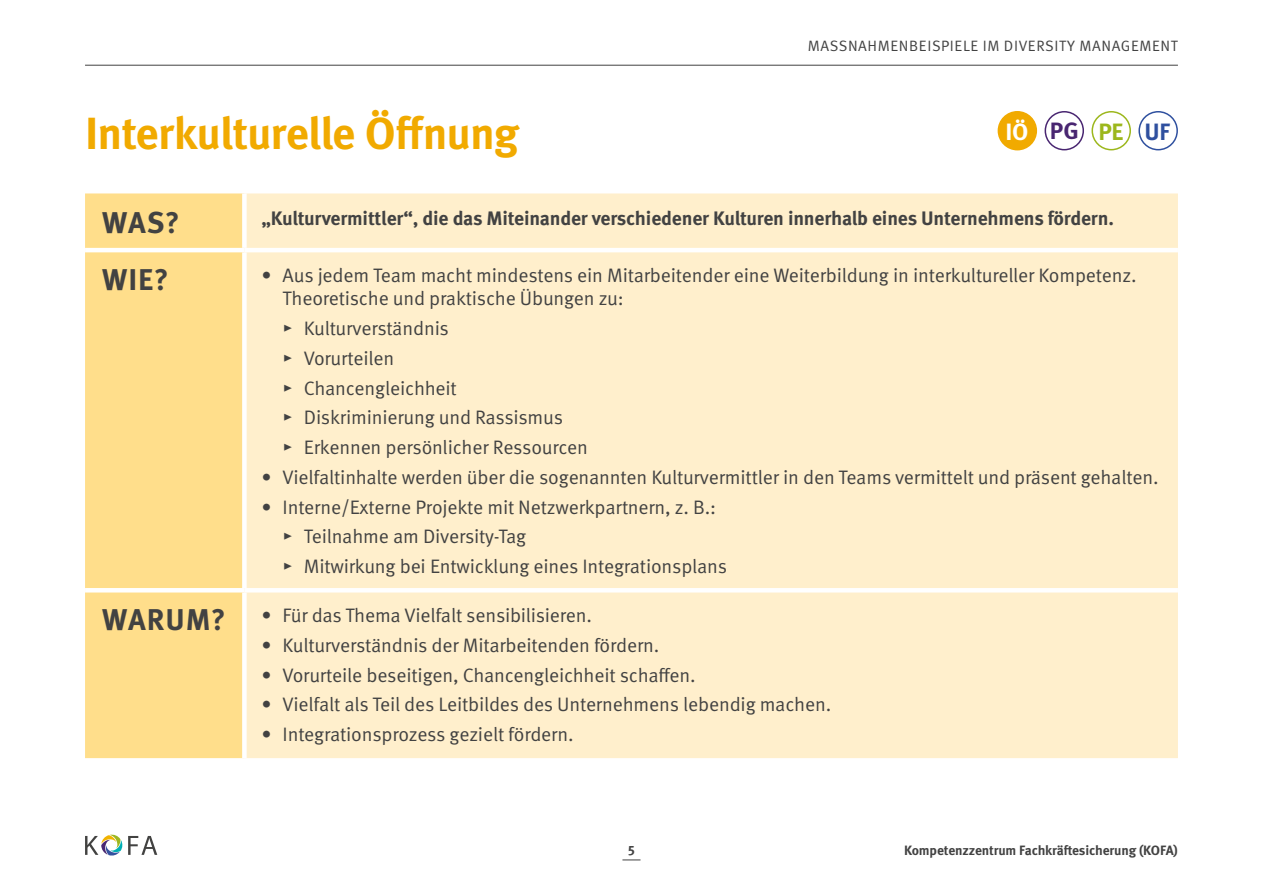
<style>
.page{position:relative;width:1263px;height:893px;background:#fff}
.page>*{position:absolute;margin:0;border:0;box-sizing:border-box;transform-origin:0 0}
.t1{font:700 45px "Meta Pro";letter-spacing:-.02em;color:#f1aa00}
.t2{font:700 30px "Meta Pro";letter-spacing:.03em;color:#424242}
.t3{font:700 23.55px "Meta Pro";letter-spacing:-.01em;color:#fff}
.t4{font:19.5px/29.8px "Meta Pro Norm";letter-spacing:-.01em;color:#424242}
.t5{font:700 19.5px "Meta Pro";letter-spacing:-.01em;color:#424242}
.t6{font:15px "Meta Pro Norm";letter-spacing:.04em;color:#424242}
.t7{font:700 13.5px "Meta Pro";letter-spacing:-.01em;color:#424242}
.s1{color:#492671}
.s2{color:#9cb71c}
.s3{color:#2f509f}
.s4{font-family:"Meta Pro";font-weight:700;font-size:30px}
</style>
<div class="page">
<svg style="left:85px;top:834px;width:72px;height:22px"></svg>
<div style="left:998px;top:112px;width:38px;height:38px;background:#f1aa00;border-radius:50%"></div>
<div style="left:998px;top:111px;width:39px;height:39px;border:2px solid #f1aa00;border-radius:50%"></div>
<div style="left:1044px;top:111px;width:40px;height:39px;border:2px solid #492671;border-radius:50%"></div>
<div style="left:1091px;top:111px;width:40px;height:39px;border:2px solid #9cb71c;border-radius:50%"></div>
<div style="left:1138px;top:111px;width:40px;height:39px;border:2px solid #2f509f;border-radius:50%"></div>
<div style="left:85px;top:193px;width:157px;height:565px;background:#ffde8b"></div>
<div style="left:247px;top:193px;width:931px;height:565px;background:#ffefcc"></div>
<hr style="left:85px;top:248px;width:159px;height:4px;background:#fff">
<hr style="left:244px;top:248px;width:934px;height:4px;background:#fff">
<hr style="left:85px;top:588px;width:159px;height:4px;background:#fff">
<hr style="left:244px;top:588px;width:934px;height:4px;background:#fff">
<hr style="left:85px;top:65px;width:1093px;height:1px;background:#424242">
<svg style="left:622px;top:859px;width:18px;height:1px"></svg>
<p class="t6" style="left:808px;top:34px;width:371px">MASSNAHMENBEISPIELE IM DIVERSITY MANAGEMENT</p>
<h1 class="t1" style="left:85px;top:98px;width:436px">Interkulturelle Öffnung</h1>
<p class="t3" style="left:1005px;top:113px;width:166px">IÖ <span class="s1">PG</span> <span class="s2">PE</span> <span class="s3">UF</span></p>
<h2 class="t2" style="left:102px;top:199px;width:79px">WAS?</h2>
<p class="t5" style="left:261px;top:203px;width:854px">„Kulturvermittler“, die das Miteinander verschiedener Kulturen innerhalb eines Unternehmens fördern.</p>
<h2 class="t2" style="left:102px;top:256px;width:68px">WIE?</h2>
<p class="t4" style="left:283px;top:262px;width:855px;line-height:23.4px;text-indent:-21px">• Aus jedem Team macht mindestens ein Mitarbeitender eine Weiterbildung in interkultureller Kompetenz.<br>Theoretische und praktische Übungen zu:</p>
<p class="t4" style="left:283px;top:312px;width:307px">▸ Kulturverständnis<br>▸ Vorurteilen<br>▸ Chancengleichheit<br>▸ Diskriminierung und Rassismus<br>▸ Erkennen persönlicher Ressourcen</p>
<p class="t4" style="left:261px;top:461px;width:899px">• Vielfaltinhalte werden über die sogenannten Kulturvermittler in den Teams vermittelt und präsent gehalten.</p>
<p class="t4" style="left:283px;top:491px;width:446px;text-indent:-21px">• Interne/Externe Projekte mit Netzwerkpartnern, z. B.: ▸ Teilnahme am Diversity-Tag<br>▸ Mitwirkung bei Entwicklung eines Integrationsplans</p>
<p class="t4" style="left:102px;top:599px;width:491px"><span class="s4">WARUM?</span> • Für das Thema Vielfalt sensibilisieren.</p>
<p class="t4" style="left:261px;top:629px;width:399px">• Kulturverständnis der Mitarbeitenden fördern.</p>
<p class="t4" style="left:261px;top:659px;width:436px">• Vorurteile beseitigen, Chancengleichheit schaffen.</p>
<p class="t4" style="left:261px;top:688px;width:571px">• Vielfalt als Teil des Leitbildes des Unternehmens lebendig machen.</p>
<p class="t4" style="left:261px;top:718px;width:314px">• Integrationsprozess gezielt fördern.</p>
<p class="t7" style="left:628px;top:840px;width:8px">5</p>
<p class="t7" style="left:904px;top:840px;width:275px">Kompetenzzentrum Fachkräftesicherung (KOFA)</p>
</div>
